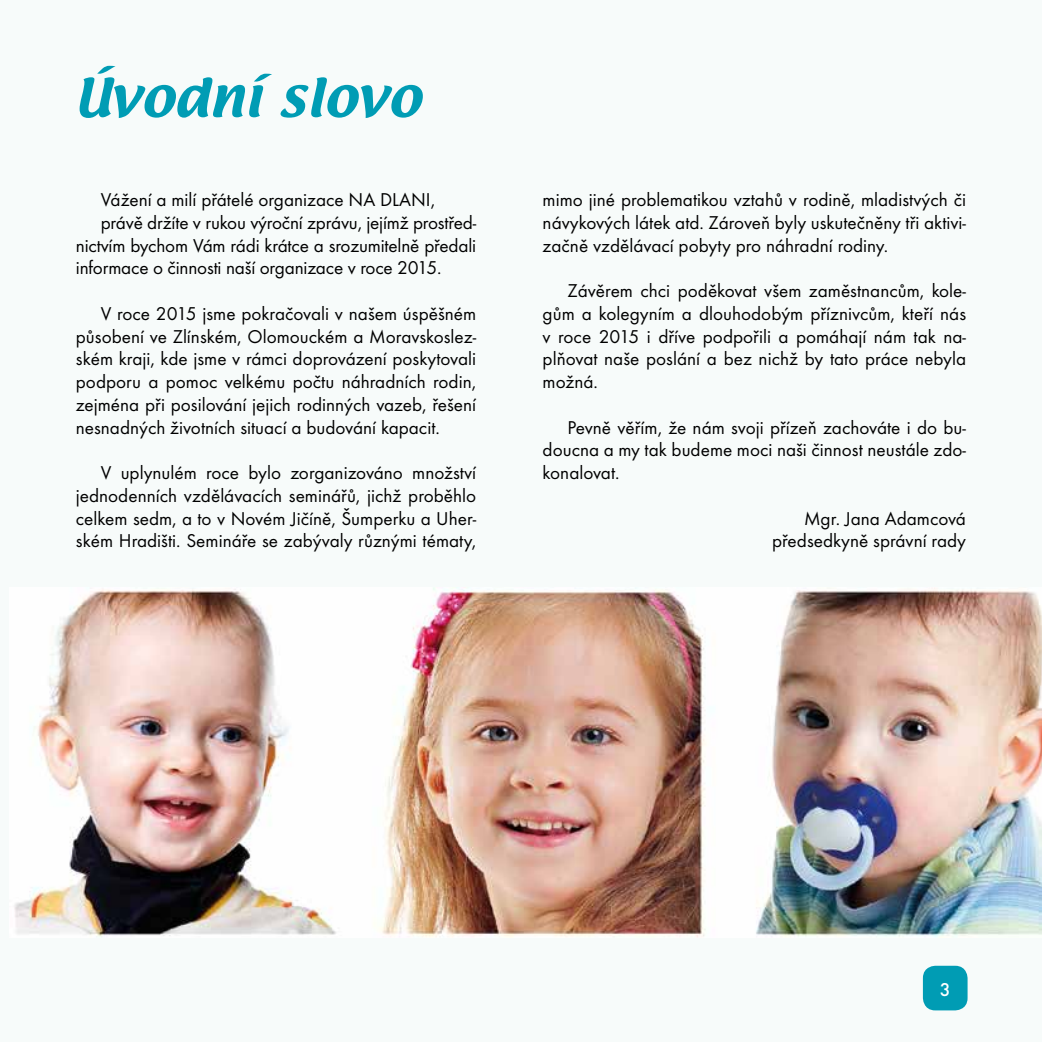
<style>
.page{position:relative;width:1042px;height:1042px;background:#f7fbfa}
.page>*{position:absolute;margin:0;border:0;box-sizing:border-box;transform-origin:0 0}
.t1{font:47.25px "Textile CE Regular";color:#009cb4;scale:1.11 1}
.t2{font:19.25px/22.8px "Futura TOT";color:#000;text-align:justify}
.t3{font:500 19.25px "Futura TOT";color:#fff}
</style>
<div class="page">
<div style="left:923px;top:966px;width:44px;height:44px;background:#009cb4;border-radius:12px"></div>
<img style="left:15px;top:590px;width:1027px;height:347px">
<h1 class="t1" style="left:74px;top:64px;width:313px">Úvodní slovo</h1>
<p class="t2" style="left:101px;top:188px;width:336px">Vážení a milí přátelé organizace NA DLANI,</p>
<p class="t2" style="left:101px;top:211px;width:377px">právě držíte v rukou výroční zprávu, jejímž prostřed-</p>
<p class="t2" style="left:76px;top:234px;width:402px">nictvím bychom Vám rádi krátce a srozumitelně předali</p>
<p class="t2" style="left:76px;top:256px;width:367px">informace o činnosti naší organizace v roce 2015.</p>
<p class="t2" style="left:76px;top:302px;width:402px;text-indent:25px">V roce 2015 jsme pokračovali v našem úspěšném působení ve Zlínském, Olomouckém a Moravskoslez&shy;ském kraji, kde jsme v rámci doprovázení poskytovali podporu a pomoc velkému počtu náhradních rodin, zejména při posilování jejich rodinných vazeb, řešení nesnadných životních situací a budování kapacit.</p>
<p class="t2" style="left:76px;top:461px;width:402px;text-indent:25px">V uplynulém roce bylo zorganizováno množství jednodenních vzdělávacích seminářů, jichž proběhlo celkem sedm, a to v Novém Jičíně, Šumperku a Uher&shy;ském Hradišti. Semináře se zabývaly různými tématy,</p>
<p class="t2" style="left:543px;top:188px;width:425px">mimo jiné problematikou vztahů v rodině, mladistvých či návykových látek atd. Zároveň byly uskutečněny tři aktivi&shy;začně vzdělávací pobyty pro náhradní rodiny.</p>
<p class="t2" style="left:543px;top:279px;width:425px;text-indent:25px">Závěrem chci poděkovat všem zaměstnancům, kole&shy;gům a kolegyním a dlouhodobým příznivcům, kteří nás v roce 2015 i dříve podpořili a pomáhají nám tak na&shy;plňovat naše poslání a bez nichž by tato práce nebyla možná.</p>
<p class="t2" style="left:543px;top:416px;width:425px;text-indent:25px">Pevně věřím, že nám svoji přízeň zachováte i do bu&shy;doucna a my tak budeme moci naši činnost neustále zdo&shy;konalovat.</p>
<p class="t2" style="left:772px;top:507px;width:195px;text-align:right">Mgr. Jana Adamcová předsedkyně správní rady</p>
<p class="t3" style="left:940px;top:978px;width:12px">3</p>
</div>
